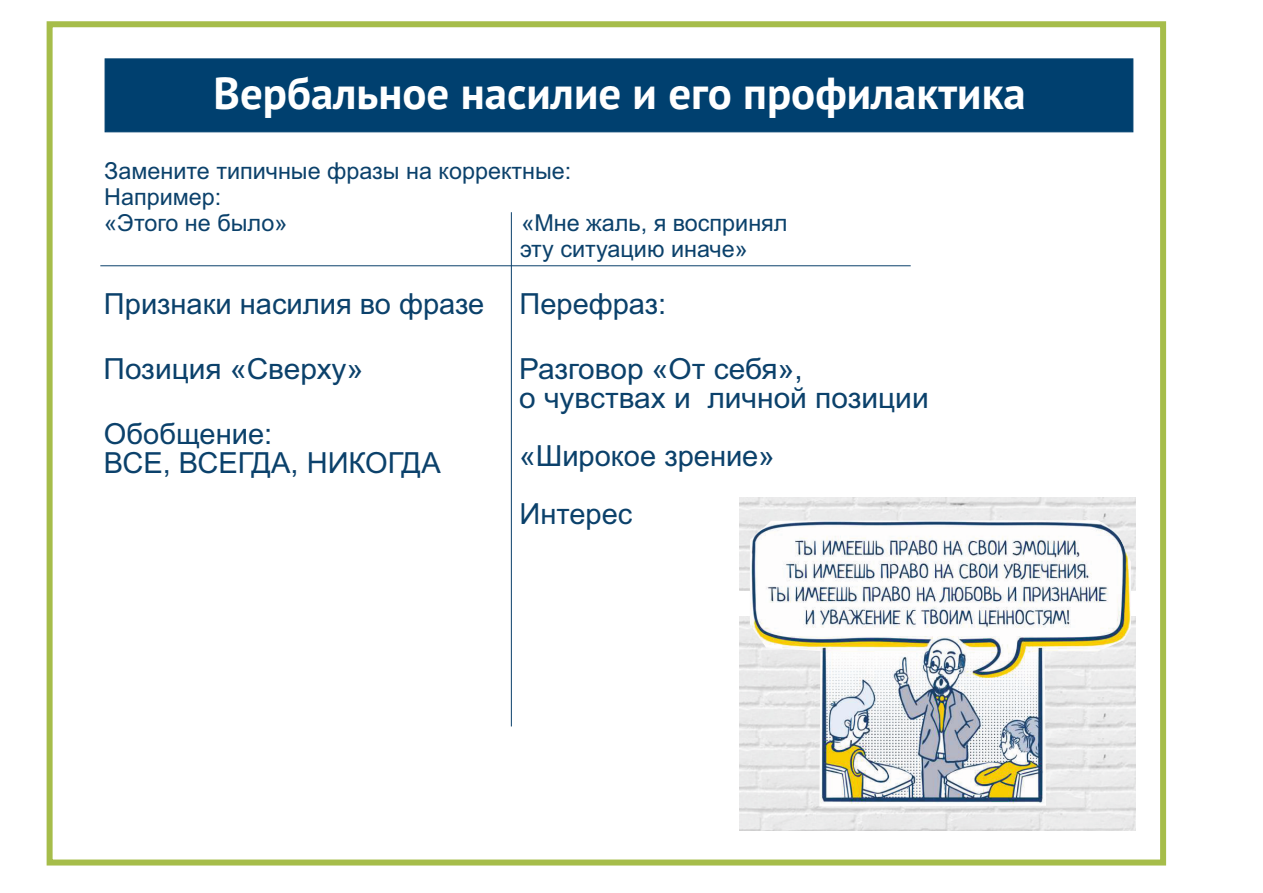
<style>
.page{position:relative;width:1263px;height:893px;background:#fff}
.page>*{position:absolute;margin:0;border:0;box-sizing:border-box;transform-origin:0 0}
.t1{font:700 44.85px "PT Sans";color:#fff}
.t2{font:29.1px/29.1px "Arial";color:#0b416b}
.t3{font:23.4px/26.1px "Arial";color:#0b416b}
</style>
<div class="page">
<div style="left:47px;top:21px;width:1119px;height:844px;border:6px solid #a6bd4a"></div>
<div style="left:104px;top:58px;width:1030px;height:75px;background:#00406f"></div>
<hr style="left:100px;top:265px;width:811px;height:1px;background:#0b416b">
<hr style="left:511px;top:212px;width:1px;height:514px;background:#0b416b">
<img style="left:740px;top:498px;width:396px;height:92px">
<img style="left:740px;top:738px;width:396px;height:93px">
<img style="left:750px;top:520px;width:381px;height:286px">
<h1 class="t1" style="left:213px;top:74px;width:814px">Вербальное насилие и его профилактика</h1>
<p class="t3" style="left:104px;top:160px;width:469px">Замените типичные фразы на корректные:<br>Например:<br>«Этого не было»</p>
<p class="t3" style="left:520px;top:212px;width:269px">«Мне жаль, я воспринял эту ситуацию иначе»</p>
<p class="t2" style="left:104px;top:292px;width:382px">Признаки насилия во фразе</p>
<p class="t2" style="left:104px;top:357px;width:261px">Позиция «Сверху»</p>
<p class="t2" style="left:104px;top:422px;width:338px">Обобщение:<br>ВСЕ, ВСЕГДА, НИКОГДА</p>
<p class="t2" style="left:519px;top:292px;width:148px">Перефраз:</p>
<p class="t2" style="left:519px;top:357px;width:411px;line-height:28.7px">Разговор «От себя»,<br>о чувствах и личной позиции</p>
<p class="t2" style="left:519px;top:430px;width:257px;line-height:58.1px">«Широкое зрение»<br>Интерес</p>
</div>
